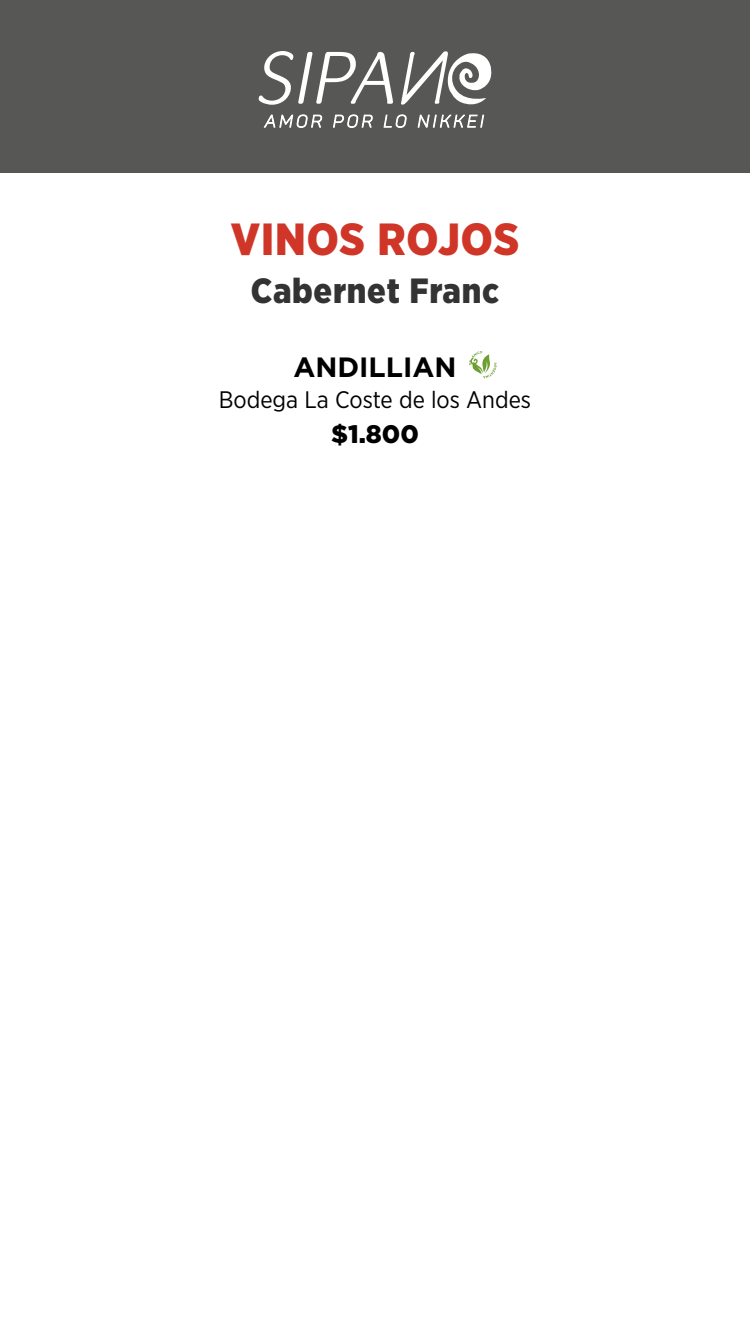
<style>
.page{position:relative;width:750px;height:1334px;background:#fff}
.page>*{position:absolute;margin:0;border:0;box-sizing:border-box;transform-origin:0 0}
.t1{font:900 45px "Gotham Narrow";letter-spacing:.02em;color:#cf3628}
.t2{font:900 35px "Gotham Narrow";letter-spacing:.02em;color:#333}
.t3{font:700 27.9px "Gotham";color:#000}
.t4{font:900 25.3px "Gotham";color:#000}
.t5{font:23.9px "Gotham Narrow";color:#000}
</style>
<div class="page">
<div style="left:0;top:0;width:750px;height:172px;background:#575756"></div>
<svg style="left:258px;top:51px;width:234px;height:77px"></svg>
<svg style="left:469px;top:351px;width:28px;height:27px"></svg>
<h1 class="t1" style="left:231px;top:209px;width:290px">VINOS ROJOS</h1>
<h2 class="t2" style="left:251px;top:268px;width:250px">Cabernet Franc</h2>
<p class="t3" style="left:293px;top:348px;width:165px">ANDILLIAN</p>
<p class="t5" style="left:219px;top:385px;width:314px">Bodega La Coste de los Andes</p>
<p class="t4" style="left:331px;top:417px;width:89px">$1.800</p>
</div>
